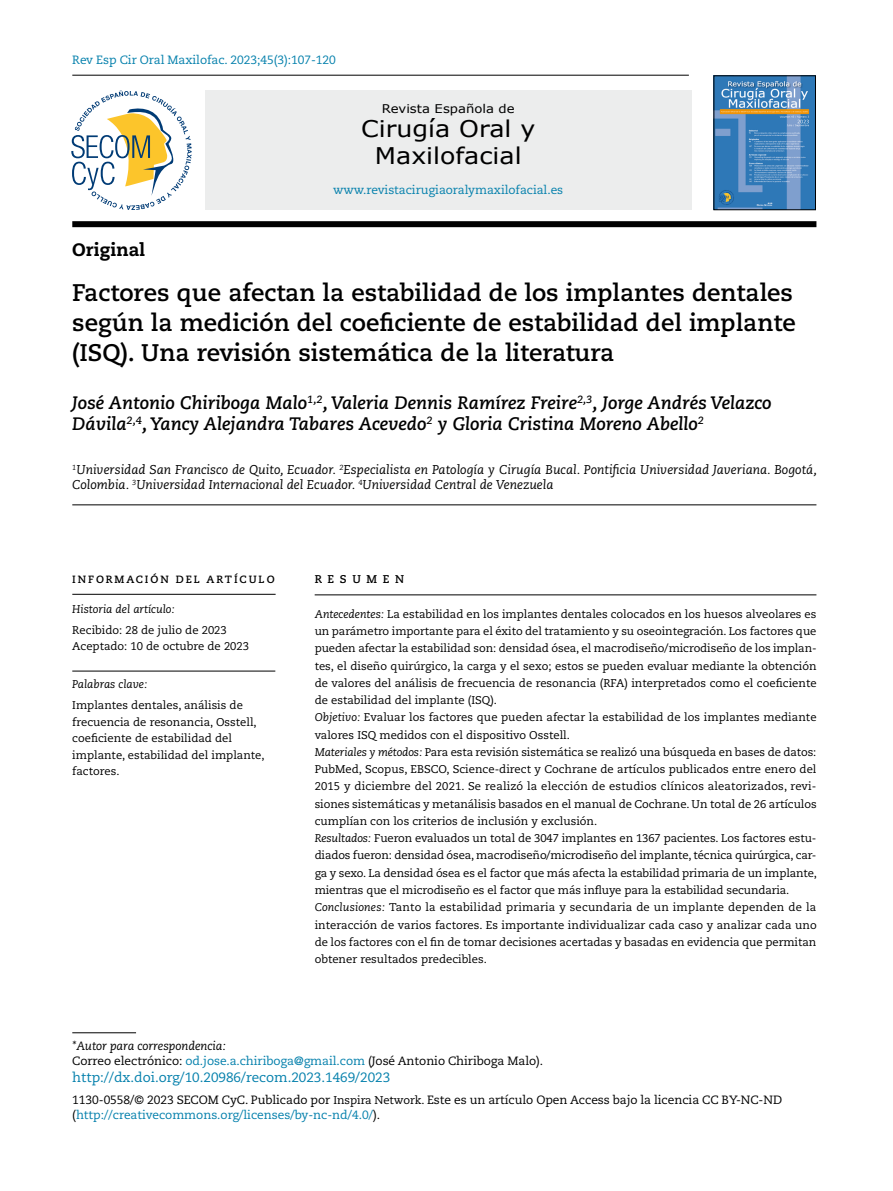
<style>
.page{position:relative;width:893px;height:1191px;background:#fff}
.page>*{position:absolute;margin:0;border:0;box-sizing:border-box;transform-origin:0 0}
.t1{font:700 24px/30px "Caecilia LT Std";color:#000;text-align:justify}
.t2{font:22.95px/27px "Verdana";color:#000;text-align:center;scale:1.1 1}
.t3{font:italic 700 18px/21.6px "Caecilia LT Std";color:#000}
.t4{font:800 18px "Caecilia LT Std";color:#000}
.t5{font:13.5px "Caecilia LT Std";color:#0480ac}
.t6{font:italic 12.75px/15px "Caecilia LT Std";letter-spacing:.005em;color:#000}
.t7{font:12px/15px "Caecilia LT Std";letter-spacing:-.005em;color:#000}
.t8{font:12px "Caecilia LT Std";letter-spacing:-.005em;color:#0480ac}
.t9{font:12px "Verdana";color:#000;scale:1.1 1}
.t10{font:11.25px/17.2px "Caecilia LT Std";color:#000}
.t11{font:italic 11.25px "Caecilia LT Std";color:#000}
.t12{font:700 11.25px "Caecilia LT Std";letter-spacing:.5em;color:#000}
.t13{font:700 10.5px "Caecilia LT Std";letter-spacing:.18em;color:#000}
.s1{font-style:italic}
.s2{color:#0480ac}
.s3{font-size:11.25px}
</style>
<div class="page">
<hr style="left:72px;top:75px;width:617px;height:1px;background:#000">
<div style="left:72px;top:221px;width:744px;height:6px;background:#000"></div>
<hr style="left:72px;top:1032px;width:64px;height:1px;background:#000">
<hr style="left:315px;top:594px;width:501px;height:1px;background:#000">
<hr style="left:72px;top:594px;width:204px;height:1px;background:#000">
<hr style="left:72px;top:670px;width:203px;height:1px;background:#000">
<hr style="left:72px;top:504px;width:744px;height:1px;background:#000">
<div style="left:205px;top:91px;width:486px;height:119px;background:#eceded"></div>
<img style="left:716px;top:78px;width:98px;height:130px">
<div style="left:714px;top:76px;width:102px;height:134px;border:1px solid #000"></div>
<svg style="left:71px;top:90px;width:121px;height:120px"></svg>
<p class="t8" style="left:72px;top:53px;width:265px">Rev Esp Cir Oral Maxilofac. 2023;45(3):107-120</p>
<p class="t9" style="left:382px;top:100px;width:122px">Revista Española de</p>
<h2 class="t2" style="left:361px;top:114px;width:160px">Cirugía Oral y<br>Maxilofacial</h2>
<p class="t8" style="left:333px;top:183px;width:232px">www.revistacirugiaoralymaxilofacial.es</p>
<h3 class="t4" style="left:72px;top:238px;width:74px">Original</h3>
<h1 class="t1" style="left:72px;top:278px;width:725px">Factores que afectan la estabilidad de los implantes dentales según la medición del coeficiente de estabilidad del implante (ISQ). Una revisión sistemática de la literatura</h1>
<h3 class="t3" style="left:72px;top:392px;width:701px">José Antonio Chiriboga Malo<sup>1,2</sup>, Valeria Dennis Ramírez Freire<sup>2,3</sup>, Jorge Andrés Velazco<br>Dávila<sup>2,4</sup>, Yancy Alejandra Tabares Acevedo<sup>2</sup> y Gloria Cristina Moreno Abello<sup>2</sup></h3>
<p class="t6" style="left:72px;top:462px;width:746px"><sup>1</sup>Universidad San Francisco de Quito, Ecuador. <sup>2</sup>Especialista en Patología y Cirugía Bucal. Pontificia Universidad Javeriana. Bogotá,<br>Colombia. <sup>3</sup>Universidad Internacional del Ecuador. <sup>4</sup>Universidad Central de Venezuela</p>
<p class="t13" style="left:72px;top:573px;width:204px">INFORMACIÓN DEL ARTÍCULO</p>
<p class="t11" style="left:72px;top:602px;width:104px">Historia del artículo:</p>
<p class="t10" style="left:72px;top:621px;width:178px;line-height:16.5px">Recibido: 28 de julio de 2023<br>Aceptado: 10 de octubre de 2023</p>
<p class="t11" style="left:72px;top:678px;width:76px">Palabras clave:</p>
<p class="t10" style="left:72px;top:697px;width:194px;line-height:16.5px">Implantes dentales, análisis de frecuencia de resonancia, Osstell, coeficiente de estabilidad del implante, estabilidad del implante, factores.</p>
<p class="t12" style="left:315px;top:573px;width:91px">RESUMEN</p>
<p class="t10" style="left:315px;top:605px;width:504px"><span class="s1">Antecedentes:</span> La estabilidad en los implantes dentales colocados en los huesos alveolares es un parámetro importante para el éxito del tratamiento y su oseointegración. Los factores que pueden afectar la estabilidad son: densidad ósea, el macrodiseño/microdiseño de los implan&shy;tes, el diseño quirúrgico, la carga y el sexo; estos se pueden evaluar mediante la obtención de valores del análisis de frecuencia de resonancia (RFA) interpretados como el coeficiente de estabilidad del implante (ISQ).<br><span class="s1">Objetivo:</span> Evaluar los factores que pueden afectar la estabilidad de los implantes mediante valores ISQ medidos con el dispositivo Osstell.<br><span class="s1">Materiales y métodos:</span> Para esta revisión sistemática se realizó una búsqueda en bases de datos:<br>PubMed, Scopus, EBSCO, Science-direct y Cochrane de artículos publicados entre enero del 2015 y diciembre del 2021. Se realizó la elección de estudios clínicos aleatorizados, revi&shy;siones sistemáticas y metanálisis basados en el manual de Cochrane. Un total de 26 artículos cumplían con los criterios de inclusión y exclusión.<br><span class="s1">Resultados:</span> Fueron evaluados un total de 3047 implantes en 1367 pacientes. Los factores estu&shy;diados fueron: densidad ósea, macrodiseño/microdiseño del implante, técnica quirúrgica, car&shy;ga y sexo. La densidad ósea es el factor que más afecta la estabilidad primaria de un implante, mientras que el microdiseño es el factor que más influye para la estabilidad secundaria.<br><span class="s1">Conclusiones:</span> Tanto la estabilidad primaria y secundaria de un implante dependen de la interacción de varios factores. Es importante individualizar cada caso y analizar cada uno de los factores con el fin de tomar decisiones acertadas y basadas en evidencia que permitan obtener resultados predecibles.</p>
<p class="t7" style="left:72px;top:1038px;width:472px"><span class="s1">*Autor para correspondencia:<br></span>Correo electrónico: <span class="s2">od.jose.a.chiriboga@gmail.com</span> (José Antonio Chiriboga Malo).</p>
<p class="t5" style="left:72px;top:1069px;width:319px">http://dx.doi.org/10.20986/recom.2023.1469/2023</p>
<p class="t7" style="left:72px;top:1092px;width:711px">1130-0558/© 2023 SECOM CyC. Publicado por <span class="s3">Inspira Network.</span> Este es un artículo Open Access bajo la licencia CC BY-NC-ND (<span class="s2">http://creativecommons.org/licenses/by-nc-nd/4.0/</span>).</p>
</div>
